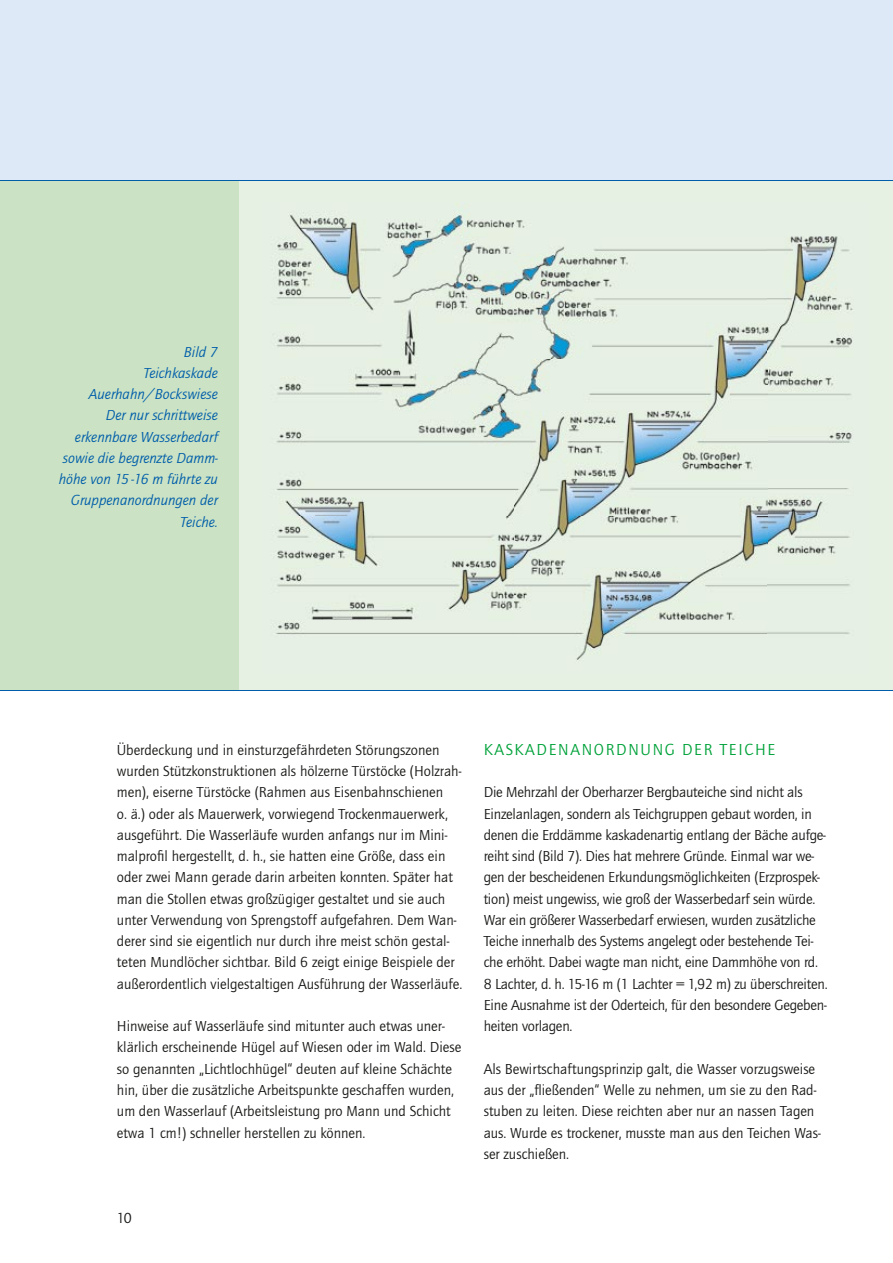
<style>
.page{position:relative;width:893px;height:1263px;background:#fff}
.page>*{position:absolute;margin:0;border:0;box-sizing:border-box;transform-origin:0 0}
.t1{font:16.5px "Quay Itc T";letter-spacing:.1em;color:#00a23a}
.t2{font:15px/21.3px "Quay Itc T";color:#1a1a18}
.t3{font:italic 15px/21.3px "Quay Itc T";color:#005daa;text-align:right}
</style>
<div class="page">
<div style="left:0;top:0;width:893px;height:181px;background:#dee9f8"></div>
<div style="left:0;top:181px;width:893px;height:510px;background:#cbe3c4"></div>
<div style="left:239px;top:181px;width:654px;height:510px;background:#e6f1e3"></div>
<img style="left:275px;top:202px;width:578px;height:459px">
<hr style="left:0;top:690px;width:893px;height:1px;background:#005daa">
<hr style="left:0;top:180px;width:893px;height:1px;background:#005daa">
<p class="t3" style="left:59px;top:341px;width:161px">Bild 7<br>Teichkaskade<br>Auerhahn/Bockswiese<br>Der nur schrittweise erkennbare Wasserbedarf sowie die begrenzte Damm&shy;höhe von 15 -16 m führte zu<br>Gruppenanordnungen der<br>Teiche.</p>
<p class="t2" style="left:117px;top:739px;width:347px">Über deckung und in einsturzgefährdeten Störungszonen wurden Stützkonstruktionen als hölzerne Türstöcke (Holzrah&shy;men), eiserne Türstöcke (Rahmen aus Eisenbahnschienen<br>o. ä.) oder als Mauerwerk, vorwiegend Trockenmauerwerk, ausgeführt. Die Wasserläufe wurden anfangs nur im Mini&shy;malprofil hergestellt, d. h., sie hatten eine Größe, dass ein oder zwei Mann gerade darin arbeiten konnten. Später hat man die Stollen etwas großzügiger gestaltet und sie auch unter Verwendung von Sprengstoff aufgefahren. Dem Wan&shy;derer sind sie eigentlich nur durch ihre meist schön gestal&shy;teten Mundlöcher sichtbar. Bild 6 zeigt einige Beispiele der außerordentlich vielgestaltigen Ausführung der Wasserläufe.</p>
<p class="t2" style="left:117px;top:1015px;width:346px">Hinweise auf Wasserläufe sind mitunter auch etwas uner&shy;klärlich erscheinende Hügel auf Wiesen oder im Wald. Diese so genannten „Lichtlochhügel“ deuten auf kleine Schächte hin, über die zusätzliche Arbeitspunkte geschaffen wurden, um den Wasserlauf (Arbeitsleistung pro Mann und Schicht etwa 1 cm!) schneller herstellen zu können.</p>
<p class="t2" style="left:117px;top:1207px;width:16px">10</p>
<p class="t1" style="left:484px;top:740px;width:293px">KASKADENANORDNUNG DER TEICHE</p>
<p class="t2" style="left:484px;top:781px;width:345px">Die Mehrzahl der Oberharzer Bergbauteiche sind nicht als Einzelanlagen, sondern als Teichgruppen gebaut worden, in denen die Erddämme kaskadenartig entlang der Bäche aufge&shy;reiht sind (Bild 7). Dies hat mehrere Gründe. Einmal war we&shy;gen der bescheidenen Erkundungsmöglichkeiten (Erzprospek&shy;tion) meist ungewiss, wie groß der Wasserbedarf sein würde.<br>War ein größerer Wasserbedarf erwiesen, wurden zusätzliche Teiche innerhalb des Systems angelegt oder bestehende Tei&shy;che erhöht. Dabei wagte man nicht, eine Dammhöhe von rd.<br>8 Lachter, d. h. 15-16 m (1 Lachter = 1,92 m) zu überschreiten.<br>Eine Ausnahme ist der Oderteich, für den besondere Gegeben&shy;heiten vorlagen.</p>
<p class="t2" style="left:484px;top:1058px;width:338px">Als Bewirtschaftungsprinzip galt, die Wasser vorzugsweise aus der „fließenden“ Welle zu nehmen, um sie zu den Rad&shy;stuben zu leiten. Diese reichten aber nur an nassen Tagen aus. Wurde es trockener, musste man aus den Teichen Was&shy;ser zuschießen.</p>
</div>
